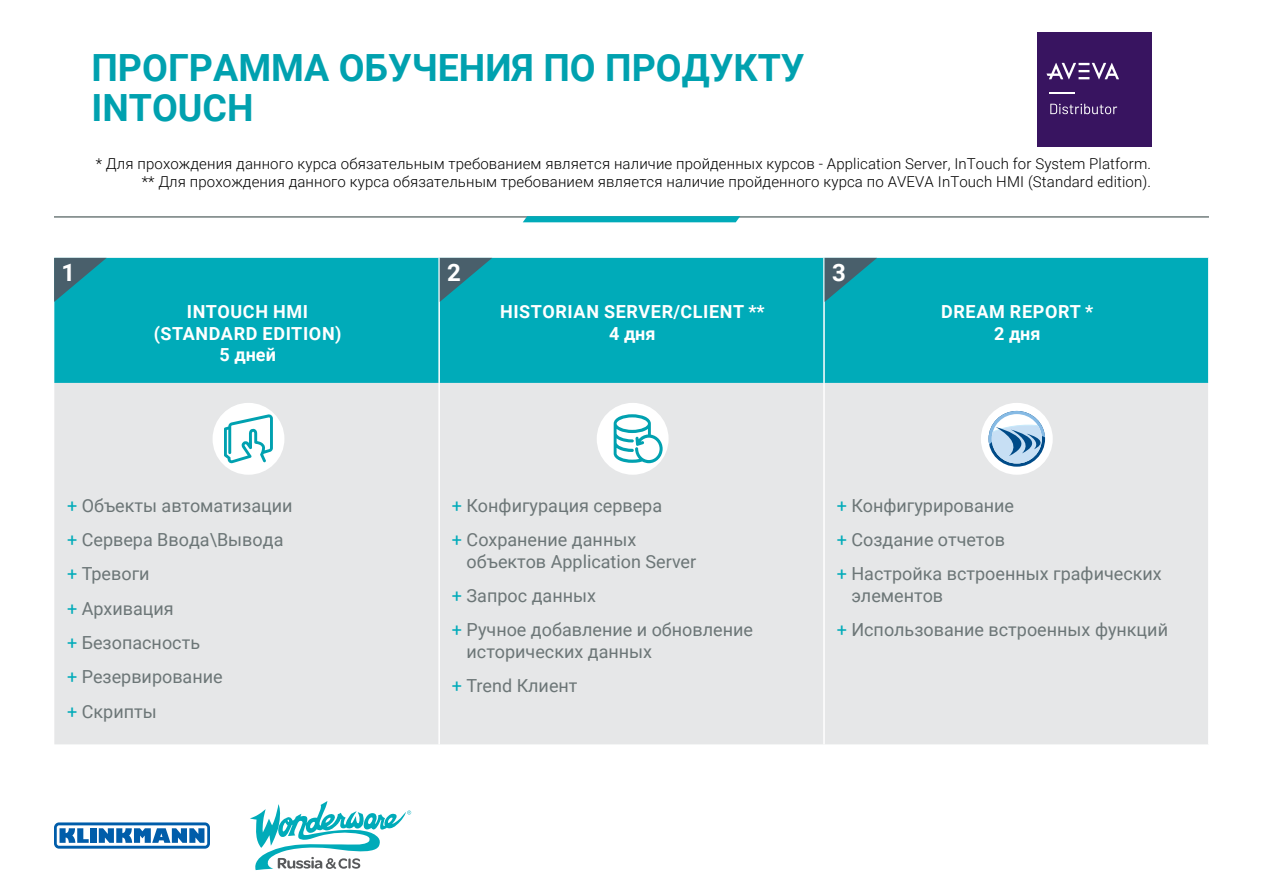
<style>
.page{position:relative;width:1263px;height:893px;background:#fff}
.page>*{position:absolute;margin:0;border:0;box-sizing:border-box;transform-origin:0 0}
.t1{font:700 37.5px/40.5px "Roboto";color:#00a1af}
.t2{font:700 24px "Roboto";color:#fff}
.t3{font:18px/34.3px "Roboto";color:#6c7677}
.t4{font:700 18px/21.6px "Roboto";letter-spacing:.035em;color:#fff;text-align:center}
.t5{font:300 15px/18px "Roboto";letter-spacing:.01em;color:#000;text-align:right}
.s1{color:#00abb9}
</style>
<div class="page">
<hr style="left:54px;top:216px;width:1155px;height:2px;background:#717d7c">
<svg style="left:523px;top:216px;width:217px;height:6px"></svg>
<svg style="left:250px;top:801px;width:161px;height:69px"></svg>
<svg style="left:54px;top:822px;width:156px;height:27px"></svg>
<div style="left:1037px;top:33px;width:114px;height:114px;background:#381460"></div>
<svg style="left:1046px;top:63px;width:73px;height:16px"></svg>
<svg style="left:1050px;top:104px;width:67px;height:10px"></svg>
<svg style="left:1049px;top:92px;width:25px;height:1px"></svg>
<div style="left:54px;top:258px;width:1154px;height:125px;background:#00abb9"></div>
<div style="left:54px;top:383px;width:1154px;height:361px;background:#e6e7e8"></div>
<hr style="left:438px;top:258px;width:2px;height:125px;background:#fff">
<hr style="left:823px;top:258px;width:2px;height:125px;background:#fff">
<hr style="left:438px;top:383px;width:2px;height:361px;background:#fff">
<hr style="left:823px;top:383px;width:2px;height:361px;background:#fff">
<div style="left:213px;top:403px;width:71px;height:72px;background:#fff;border-radius:50%"></div>
<svg style="left:224px;top:414px;width:49px;height:49px"></svg>
<div style="left:597px;top:403px;width:72px;height:72px;background:#fff;border-radius:50%"></div>
<svg style="left:614px;top:414px;width:48px;height:49px"></svg>
<div style="left:981px;top:403px;width:72px;height:72px;background:#fff;border-radius:50%"></div>
<svg style="left:988px;top:411px;width:57px;height:56px"></svg>
<svg style="left:988px;top:411px;width:57px;height:52px"></svg>
<svg style="left:54px;top:258px;width:53px;height:44px"></svg>
<svg style="left:440px;top:258px;width:52px;height:44px"></svg>
<svg style="left:824px;top:258px;width:53px;height:44px"></svg>
<h1 class="t1" style="left:91px;top:46px;width:715px">ПРОГРАММА ОБУЧЕНИЯ ПО ПРОДУКТУ<br>INTOUCH</h1>
<p class="t5" style="left:96px;top:154px;width:1057px">* Для прохождения данного курса обязательным требованием является наличие пройденных курсов - Application Server, InTouch for System Platform. ** Для прохождения данного курса обязательным требованием является наличие пройденного курса по AVEVA InTouch HMI (Standard edition).</p>
<h2 class="t2" style="left:62px;top:255px;width:15px">1</h2>
<h2 class="t2" style="left:447px;top:255px;width:15px">2</h2>
<h2 class="t2" style="left:832px;top:255px;width:15px">3</h2>
<p class="t4" style="left:154px;top:300px;width:189px">INTOUCH HMI (STANDARD EDITION)<br>5 дней</p>
<p class="t4" style="left:500px;top:300px;width:266px">HISTORIAN SERVER/CLIENT **<br>4 дня</p>
<p class="t4" style="left:941px;top:300px;width:154px">DREAM REPORT *<br>2 дня</p>
<p class="t3" style="left:67px;top:487px;width:227px"><span class="s1">+</span> Объекты автоматизации <span class="s1">+</span> Сервера Ввода\Вывода <span class="s1">+</span> Тревоги<br><span class="s1">+</span> Архивация<br><span class="s1">+</span> Безопасность<br><span class="s1">+</span> Резервирование<br><span class="s1">+</span> Скрипты</p>
<p class="t3" style="left:452px;top:487px;width:212px"><span class="s1">+</span> Конфигурация сервера <span class="s1">+</span> Сохранение данных</p>
<p class="t3" style="left:452px;top:543px;width:303px;text-indent:15px">объектов Application Server<br><span class="s1">+</span> Запрос данных<br><span class="s1">+</span> Ручное добавление и обновление</p>
<p class="t3" style="left:452px;top:634px;width:202px;text-indent:15px">исторических данных <span class="s1">+</span> Trend Клиент</p>
<p class="t3" style="left:837px;top:487px;width:327px"><span class="s1">+</span> Конфигурирование<br><span class="s1">+</span> Создание отчетов<br><span class="s1">+</span> Настройка встроенных графических</p>
<p class="t3" style="left:837px;top:578px;width:333px;text-indent:15px">элементов<br><span class="s1">+</span> Использование встроенных функций</p>
</div>
